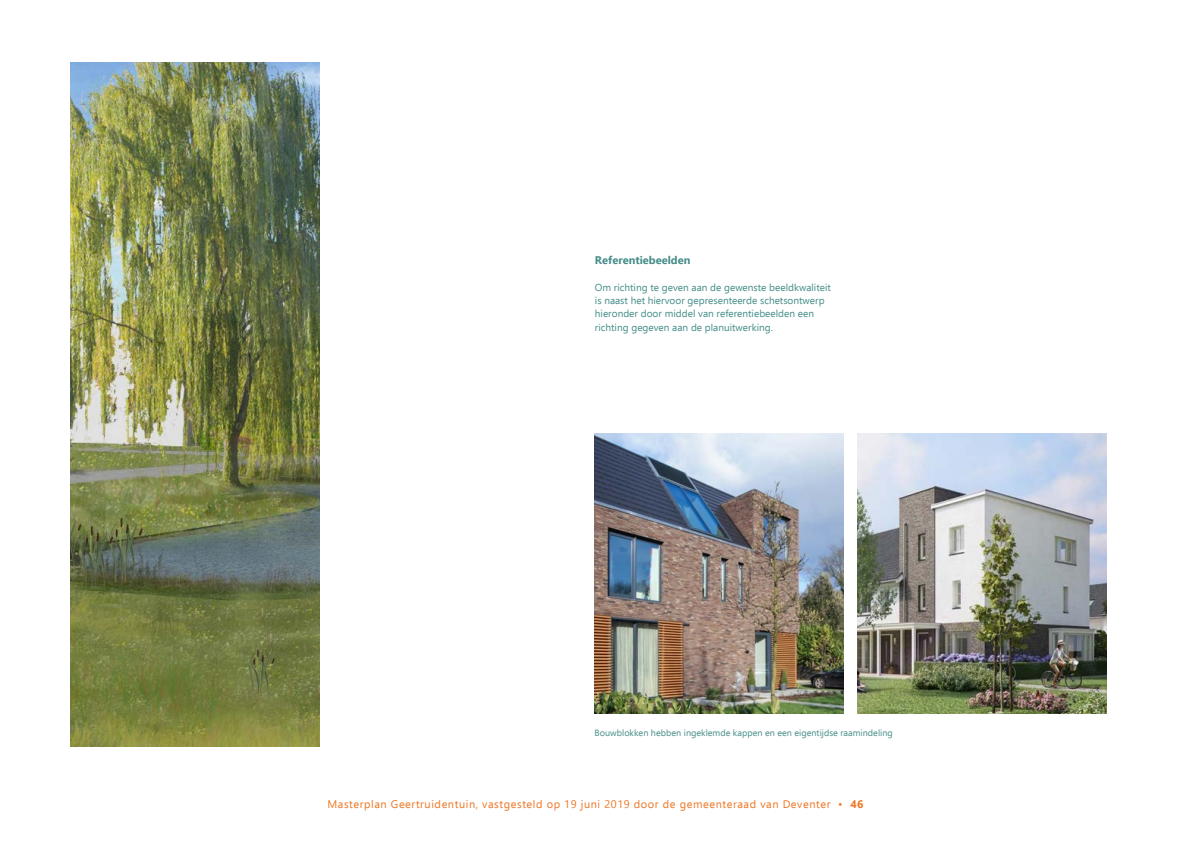
<style>
.page{position:relative;width:1191px;height:842px;background:#fff}
.page>*{position:absolute;margin:0;border:0;box-sizing:border-box;transform-origin:0 0}
.t1{font:11.1px "Ebrima";letter-spacing:.05em;color:#ee7623}
.t2{font:700 11.1px "Ebrima";color:#458d89}
.t3{font:11px "Ebrima";letter-spacing:.05em;color:#ee7623}
.t4{font:10.1px/13.3px "Ebrima";color:#458d89}
.t5{font:9.1px "Ebrima";color:#458d89}
.s1{font-weight:700}
</style>
<div class="page">
<img style="left:71px;top:62px;width:248px;height:685px">
<img style="left:595px;top:434px;width:248px;height:279px">
<img style="left:858px;top:434px;width:248px;height:280px">
<p class="t2" style="left:595px;top:252px;width:97px">Referentiebeelden</p>
<p class="t4" style="left:595px;top:280px;width:237px">Om richting te geven aan de gewenste beeldkwaliteit is naast het hiervoor gepresenteerde schetsontwerp hieronder door middel van referentiebeelden een richting gegeven aan de planuitwerking.</p>
<p class="t5" style="left:594px;top:726px;width:300px">Bouwblokken hebben ingeklemde kappen en een eigentijdse raamindeling</p>
<p class="t3" style="left:327px;top:796px;width:538px">Masterplan Geertruidentuin, vastgesteld op 19 juni 2019 door de gemeenteraad van Deventer • <span class="s1">46</span></p>
<p class="t1" style="left:492px;top:800px;width:215px">Concept-masterplan | maart 2019 • <span class="s1">46</span></p>
</div>
